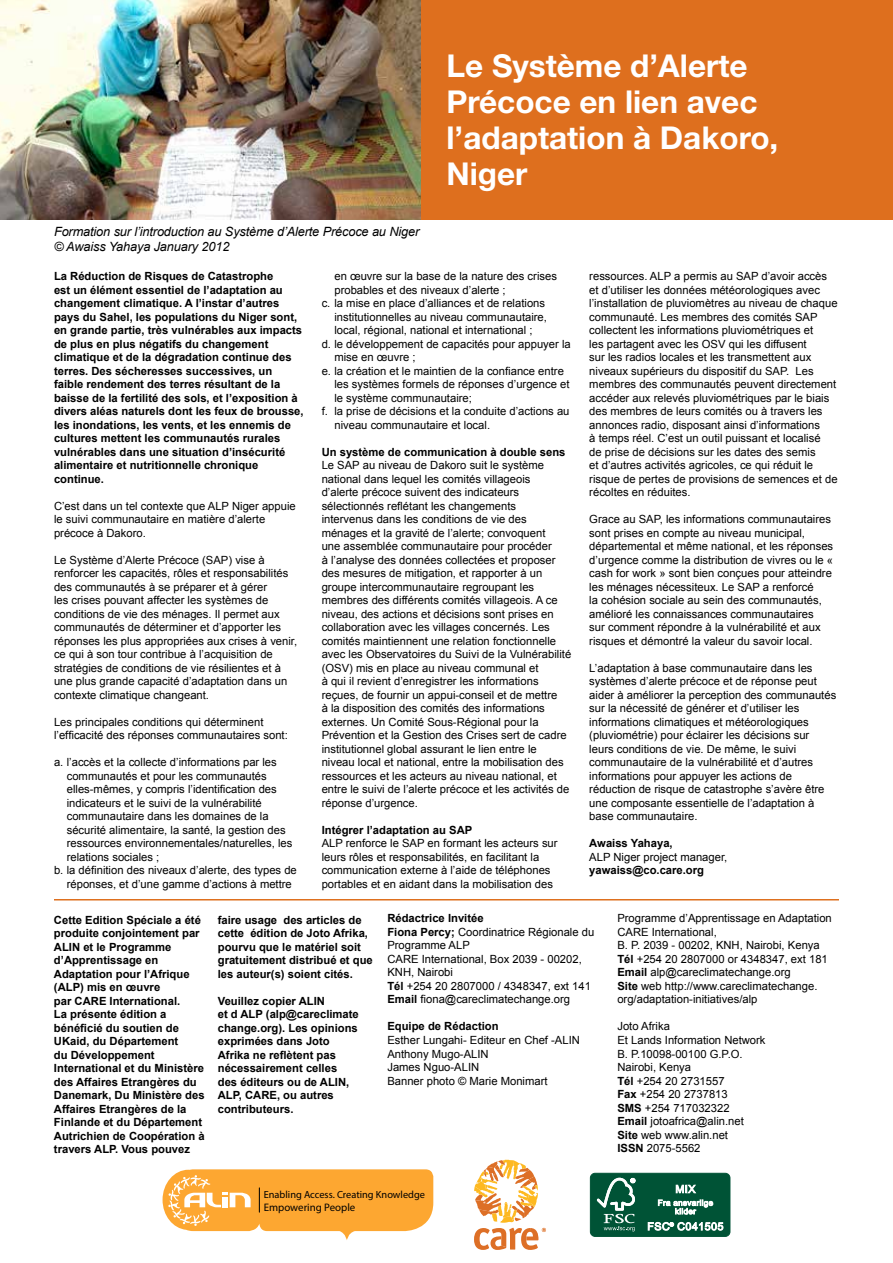
<style>
.page{position:relative;width:893px;height:1263px;background:#fff}
.page>*{position:absolute;margin:0;border:0;box-sizing:border-box;transform-origin:0 0}
.t1{font:700 31.5px/36px "Helvetica Neue LT Std";color:#fff}
.t2{font:italic 12.75px/15.8px "Arial";letter-spacing:-.01em;color:#000}
.t3{font:11.25px/13.5px "Arial";color:#000}
.t4{font:700 11.25px/13.5px "Arial";color:#000}
.t5{font:10.95px "Myriad Pro";color:#000}
.t6{font:10.35px "Myriad Pro";color:#000}
.s1{font-weight:700}
</style>
<div class="page">
<div style="left:0;top:0;width:893px;height:220px;background:#de6f1e"></div>
<hr style="left:54px;top:899px;width:785px;height:1px;background:#de6f1e">
<img style="left:0;top:0;width:421px;height:220px">
<svg style="left:474px;top:1160px;width:72px;height:90px"></svg>
<svg style="left:163px;top:1169px;width:270px;height:71px"></svg>
<div style="left:590px;top:1173px;width:140px;height:63px;background:#005336;border-radius:5px"></div>
<div style="left:590px;top:1173px;width:140px;height:64px;border:1px solid #005336;border-radius:5px"></div>
<svg style="left:597px;top:1178px;width:38px;height:53px"></svg>
<svg style="left:658px;top:1184px;width:55px;height:30px"></svg>
<svg style="left:648px;top:1222px;width:75px;height:9px"></svg>
<h1 class="t1" style="left:446px;top:47px;width:333px">Le Système d’Alerte<br>Précoce en lien avec l’adaptation à Dakoro,<br>Niger</h1>
<p class="t2" style="left:54px;top:223px;width:367px">Formation sur l’introduction au Système d’Alerte Précoce au Niger © Awaiss Yahaya January 2012</p>
<p class="t4" style="left:54px;top:270px;width:251px">La Réduction de Risques de Catastrophe<br>est un élément essentiel de l’adaptation au changement climatique. A l’instar d’autres pays du Sahel, les populations du Niger sont, en grande partie, très vulnérables aux impacts de plus en plus négatifs du changement climatique et de la dégradation continue des terres. Des sécheresses successives, un faible rendement des terres résultant de la baisse de la fertilité des sols, et l’exposition à divers aléas naturels dont les feux de brousse, les inondations, les vents, et les ennemis de cultures mettent les communautés rurales vulnérables dans une situation d’insécurité alimentaire et nutritionnelle chronique continue.</p>
<p class="t3" style="left:54px;top:499px;width:243px">C’est dans un tel contexte que ALP Niger appuie le suivi communautaire en matière d’alerte précoce à Dakoro.</p>
<p class="t3" style="left:54px;top:553px;width:245px">Le Système d’Alerte Précoce (SAP) vise à renforcer les capacités, rôles et responsabilités des communautés à se préparer et à gérer<br>les crises pouvant affecter les systèmes de conditions de vie des ménages. Il permet aux communautés de déterminer et d’apporter les réponses les plus appropriées aux crises à venir, ce qui à son tour contribue à l’acquisition de stratégies de conditions de vie résilientes et à une plus grande capacité d’adaptation dans un contexte climatique changeant.</p>
<p class="t3" style="left:54px;top:715px;width:235px">Les principales conditions qui déterminent l’efficacité des réponses communautaires sont:</p>
<p class="t3" style="left:54px;top:756px;width:224px">a. l’accès et la collecte d’informations par les</p>
<p class="t3" style="left:67px;top:769px;width:202px">communautés et pour les communautés</p>
<p class="t3" style="left:67px;top:783px;width:212px">elles-mêmes, y compris l’identification des</p>
<p class="t3" style="left:67px;top:796px;width:197px">indicateurs et le suivi de la vulnérabilité</p>
<p class="t3" style="left:67px;top:810px;width:203px">communautaire dans les domaines de la</p>
<p class="t3" style="left:67px;top:823px;width:220px">sécurité alimentaire, la santé, la gestion des</p>
<p class="t3" style="left:67px;top:837px;width:227px">ressources environnementales/naturelles, les</p>
<p class="t3" style="left:67px;top:850px;width:94px">relations sociales ;</p>
<p class="t3" style="left:54px;top:864px;width:244px">b. la définition des niveaux d’alerte, des types de</p>
<p class="t3" style="left:67px;top:877px;width:227px">réponses, et d’une gamme d’actions à mettre</p>
<p class="t3" style="left:334px;top:270px;width:224px">en œuvre sur la base de la nature des crises</p>
<p class="t3" style="left:334px;top:283px;width:173px">probables et des niveaux d’alerte ;</p>
<p class="t3" style="left:322px;top:297px;width:225px">c. la mise en place d’alliances et de relations</p>
<p class="t3" style="left:334px;top:310px;width:214px">institutionnelles au niveau communautaire,</p>
<p class="t3" style="left:334px;top:324px;width:200px">local, régional, national et international ;</p>
<p class="t3" style="left:322px;top:337px;width:251px">d. le développement de capacités pour appuyer la</p>
<p class="t3" style="left:334px;top:351px;width:83px">mise en œuvre ;</p>
<p class="t3" style="left:322px;top:364px;width:244px">e. la création et le maintien de la confiance entre</p>
<p class="t3" style="left:334px;top:378px;width:237px">les systèmes formels de réponses d’urgence et</p>
<p class="t3" style="left:334px;top:391px;width:139px">le système communautaire;</p>
<p class="t3" style="left:322px;top:405px;width:249px">f. la prise de décisions et la conduite d’actions au</p>
<p class="t3" style="left:334px;top:418px;width:157px">niveau communautaire et local.</p>
<p class="t4" style="left:322px;top:446px;width:245px">Un système de communication à double sens</p>
<p class="t3" style="left:322px;top:459px;width:251px">Le SAP au niveau de Dakoro suit le système national dans lequel les comités villageois<br>d’alerte précoce suivent des indicateurs sélectionnés reflétant les changements<br>intervenus dans les conditions de vie des ménages et la gravité de l’alerte; convoquent<br>une assemblée communautaire pour procéder<br>à l’analyse des données collectées et proposer des mesures de mitigation, et rapporter à un groupe intercommunautaire regroupant les membres des différents comités villageois. A ce niveau, des actions et décisions sont prises en collaboration avec les villages concernés. Les comités maintiennent une relation fonctionnelle avec les Observatoires du Suivi de la Vulnérabilité (OSV) mis en place au niveau communal et<br>à qui il revient d’enregistrer les informations reçues, de fournir un appui-conseil et de mettre<br>à la disposition des comités des informations externes. Un Comité Sous-Régional pour la Prévention et la Gestion des Crises sert de cadre institutionnel global assurant le lien entre le niveau local et national, entre la mobilisation des ressources et les acteurs au niveau national, et entre le suivi de l’alerte précoce et les activités de réponse d’urgence.</p>
<p class="t4" style="left:322px;top:824px;width:152px">Intégrer l’adaptation au SAP</p>
<p class="t3" style="left:322px;top:837px;width:237px">ALP renforce le SAP en formant les acteurs sur leurs rôles et responsabilités, en facilitant la communication externe à l’aide de téléphones portables et en aidant dans la mobilisation des</p>
<p class="t3" style="left:589px;top:270px;width:250px">ressources. ALP a permis au SAP d’avoir accès et d’utiliser les données météorologiques avec l’installation de pluviomètres au niveau de chaque communauté. Les membres des comités SAP collectent les informations pluviométriques et<br>les partagent avec les OSV qui les diffusent<br>sur les radios locales et les transmettent aux niveaux supérieurs du dispositif du SAP. Les membres des communautés peuvent directement accéder aux relevés pluviométriques par le biais des membres de leurs comités ou à travers les annonces radio, disposant ainsi d’informations<br>à temps réel. C’est un outil puissant et localisé<br>de prise de décisions sur les dates des semis<br>et d’autres activités agricoles, ce qui réduit le risque de pertes de provisions de semences et de récoltes en réduites.</p>
<p class="t3" style="left:589px;top:513px;width:245px">Grace au SAP, les informations communautaires sont prises en compte au niveau municipal, départemental et même national, et les réponses d’urgence comme la distribution de vivres ou le « cash for work » sont bien conçues pour atteindre les ménages nécessiteux. Le SAP a renforcé<br>la cohésion sociale au sein des communautés, amélioré les connaissances communautaires<br>sur comment répondre à la vulnérabilité et aux risques et démontré la valeur du savoir local.</p>
<p class="t3" style="left:589px;top:661px;width:248px">L’adaptation à base communautaire dans les systèmes d’alerte précoce et de réponse peut aider à améliorer la perception des communautés sur la nécessité de générer et d’utiliser les informations climatiques et météorologiques (pluviométrie) pour éclairer les décisions sur leurs conditions de vie. De même, le suivi communautaire de la vulnérabilité et d’autres informations pour appuyer les actions de réduction de risque de catastrophe s’avère être une composante essentielle de l’adaptation à base communautaire.</p>
<p class="t4" style="left:589px;top:837px;width:85px">Awaiss Yahaya,</p>
<p class="t3" style="left:589px;top:850px;width:139px">ALP Niger project manager,</p>
<p class="t4" style="left:589px;top:864px;width:116px">yawaiss@co.care.org</p>
<p class="t4" style="left:54px;top:913px;width:152px">Cette Edition Spéciale a été produite conjointement par<br>ALIN et le Programme d’Apprentissage en<br>Adaptation pour l’Afrique (ALP) mis en œuvre<br>par CARE International.<br>La présente édition a bénéficié du soutien de<br>UKaid, du Département<br>du Développement<br>International et du Ministère des Affaires Etrangères du<br>Danemark, Du Ministère des<br>Affaires Etrangères de la<br>Finlande et du Département<br>Autrichien de Coopération à travers ALP. Vous pouvez</p>
<p class="t4" style="left:218px;top:913px;width:157px">faire usage des articles de cette édition de Joto Afrika, pourvu que le matériel soit gratuitement distribué et que les auteur(s) soient cités.</p>
<p class="t4" style="left:218px;top:994px;width:143px">Veuillez copier ALIN<br>et d ALP (alp@careclimate change.org). Les opinions exprimées dans Joto<br>Afrika ne reflètent pas nécessairement celles des éditeurs ou de ALIN,<br>ALP, CARE, ou autres contributeurs.</p>
<p class="t3" style="left:387px;top:912px;width:208px"><span class="s1">Rédactrice Invitée<br>Fiona Percy;</span> Coordinatrice Régionale du<br>Programme ALP<br>CARE International, Box 2039 - 00202,<br>KNH, Nairobi<br><span class="s1">Tél</span> +254 20 2807000 / 4348347, ext 141<br><span class="s1">Email</span> fiona@careclimatechange.org</p>
<p class="t4" style="left:387px;top:1020px;width:113px">Equipe de Rédaction</p>
<p class="t3" style="left:387px;top:1033px;width:194px">Esther Lungahi- Editeur en Chef -ALIN<br>Anthony Mugo-ALIN<br>James Nguo-ALIN<br>Banner photo © Marie Monimart</p>
<p class="t6" style="left:264px;top:1188px;width:163px">Enabling Access. Creating Knowledge</p>
<p class="t5" style="left:264px;top:1201px;width:93px">Empowering People</p>
<p class="t3" style="left:617px;top:912px;width:216px">Programme d’Apprentissage en Adaptation CARE International,<br>B. P. 2039 - 00202, KNH, Nairobi, Kenya <span class="s1">Tél</span> +254 20 2807000 or 4348347, ext 181<br><span class="s1">Email</span> alp@careclimatechange.org<br><span class="s1">Site</span> web http://www.careclimatechange. org/adaptation-initiatives/alp</p>
<p class="t3" style="left:617px;top:1020px;width:150px">Joto Afrika<br>Et Lands Information Network<br>B. P.10098-00100 G.P.O.<br>Nairobi, Kenya<br><span class="s1">Tél</span> +254 20 2731557<br><span class="s1">Fax</span> +254 20 2737813<br><span class="s1">SMS</span> +254 717032322<br><span class="s1">Email</span> jotoafrica@alin.net<br><span class="s1">Site</span> web www.alin.net<br><span class="s1">ISSN</span> 2075-5562</p>
</div>
